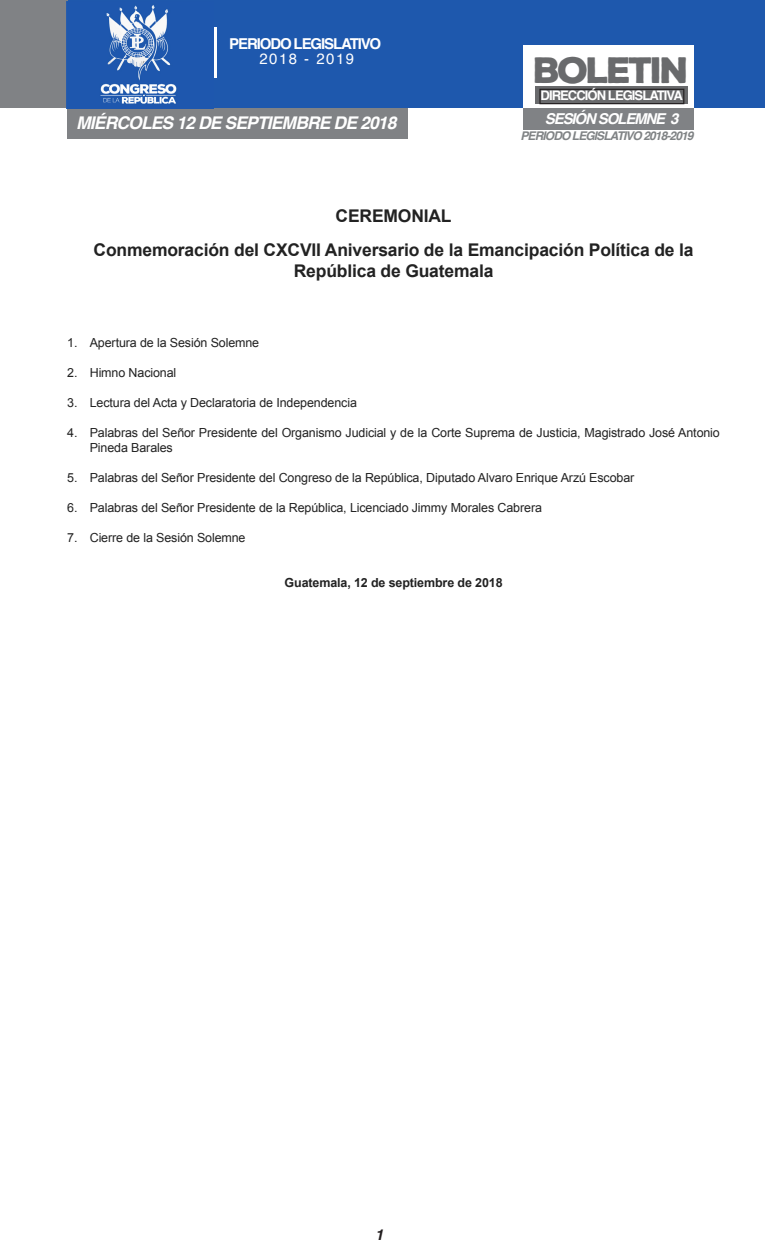
<style>
.page{position:relative;width:765px;height:1260px;background:#fff}
.page>*{position:absolute;margin:0;border:0;box-sizing:border-box;transform-origin:0 0}
.t1{font:900 35.5px "Nexa Rust Sans";letter-spacing:-.075em;color:#696a6c}
.No_Spacing{font:700 17.5px "Arial";letter-spacing:-.01em;color:#222}
.t2{font:italic 700 17.5px "Helvetica";letter-spacing:-.05em;color:#fff}
.t3{font:700 15px "Helvetica";letter-spacing:-.075em;color:#fff}
.t4{font:italic 700 15px "Helvetica";letter-spacing:-.075em;color:#fff}
.t5{font:15px "Helvetica";letter-spacing:.1em;color:#fff}
.t6{font:italic 700 15px "Helvetica";color:#231f20}
.t7{font:700 13.5px "Helvetica";color:#fff}
.t8{font:700 13.12px "Helvetica";letter-spacing:-.075em;color:#fff}
.t9{font:12.5px/15px "Arial";letter-spacing:-.01em;color:#222}
.No_Spacing-2{font:700 12.5px "Arial";letter-spacing:-.01em;color:#222}
.t10{font:italic 700 12px "Helvetica";letter-spacing:-.075em;color:#808385}
</style>
<div class="page">
<div style="left:0;top:0;width:765px;height:108px;background:#1e58ad"></div>
<div style="left:0;top:0;width:67px;height:108px;background:#808285"></div>
<hr style="left:214px;top:27px;width:3px;height:51px;background:#fff">
<div style="left:523px;top:45px;width:171px;height:63px;background:#fff"></div>
<div style="left:535px;top:87px;width:152px;height:17px;background:#696a6c"></div>
<div style="left:539px;top:89px;width:145px;height:15px;border:1px solid #231f20"></div>
<div style="left:67px;top:108px;width:341px;height:30px;background:#808285"></div>
<div style="left:523px;top:108px;width:171px;height:22px;background:#808285"></div>
<img style="left:67px;top:5px;width:147px;height:104px">
<p class="t3" style="left:229px;top:31px;width:154px">PERIODO LEGISLATIVO</p>
<p class="t5" style="left:259px;top:47px;width:96px">2018 - 2019</p>
<p class="t1" style="left:534px;top:46px;width:157px">BOLETIN</p>
<p class="t8" style="left:541px;top:85px;width:144px">DIRECCION LEGISLATIVA</p>
<p class="t7" style="left:592px;top:82px;width:6px">´</p>
<p class="t2" style="left:76px;top:109px;width:322px">MIÉRCOLES 12 DE SEPTIEMBRE DE 2018</p>
<p class="t4" style="left:545px;top:107px;width:135px">SESIÓN SOLEMNE 3</p>
<p class="t10" style="left:521px;top:126px;width:174px">PERIODO LEGISLATIVO 2018-2019</p>
<p class="No_Spacing" style="left:336px;top:204px;width:118px">CEREMONIAL</p>
<p class="No_Spacing" style="left:94px;top:238px;width:601px">Conmemoración del CXCVII Aniversario de la Emancipación Política de la</p>
<p class="No_Spacing" style="left:294px;top:259px;width:201px">República de Guatemala</p>
<p class="t9" style="left:67px;top:335px;width:193px">1. Apertura de la Sesión Solemne</p>
<p class="t9" style="left:67px;top:365px;width:111px">2. Himno Nacional</p>
<p class="t9" style="left:67px;top:395px;width:291px">3. Lectura del Acta y Declaratoria de Independencia</p>
<p class="t9" style="left:90px;top:425px;width:632px;text-indent:-23px">4. Palabras del Señor Presidente del Organismo Judicial y de la Corte Suprema de Justicia, Magistrado José Antonio<br>Pineda Barales</p>
<p class="t9" style="left:67px;top:470px;width:569px">5. Palabras del Señor Presidente del Congreso de la República, Diputado Alvaro Enrique Arzú Escobar</p>
<p class="t9" style="left:67px;top:500px;width:476px">6. Palabras del Señor Presidente de la República, Licenciado Jimmy Morales Cabrera</p>
<p class="t9" style="left:67px;top:530px;width:180px">7. Cierre de la Sesión Solemne</p>
<p class="No_Spacing-2" style="left:285px;top:574px;width:220px">Guatemala, 12 de septiembre de 2018</p>
<p class="t6" style="left:375px;top:1222px;width:10px">1</p>
</div>
